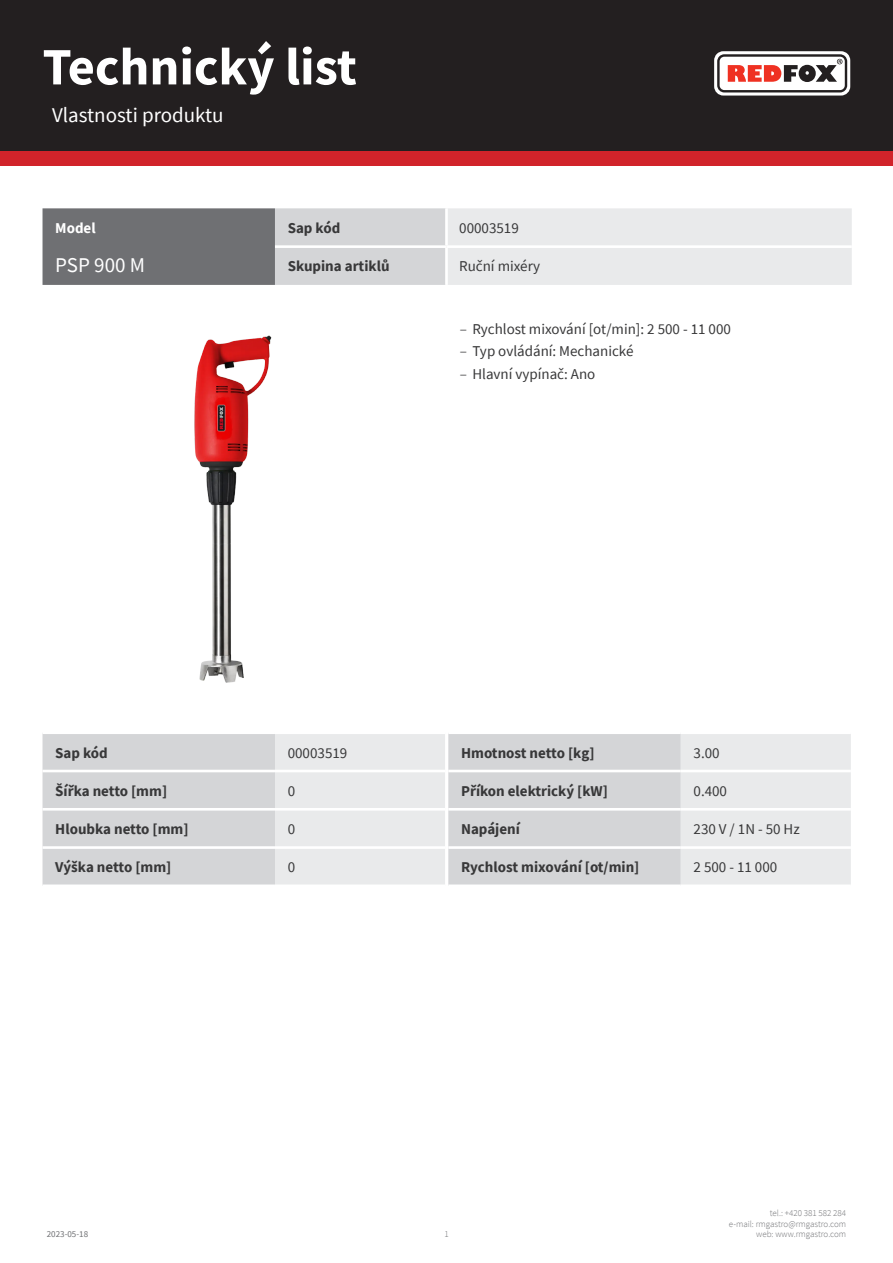
<style>
.page{position:relative;width:893px;height:1263px;background:#fff}
.page>*{position:absolute;margin:0;border:0;box-sizing:border-box;transform-origin:0 0}
.t1{font:700 52.5px "Source Sans Pro";color:#fff}
.kapitola{font:21px "Source Sans Pro";color:#fff}
.tabulka_-_headline{font:21px "Source Sans Pro";color:#fff}
.tabulka_-_text{font:700 15px "Source Sans Pro";color:#383839}
.tabulka_-_text-2{font:15px "Source Sans Pro";color:#383839}
.tabulka_-_text-3{font:700 15px "Source Sans Pro";color:#fff}
.t2{font:300 9px/10.8px "Source Sans Pro";color:#6f7073;text-align:right}
.t3{font:9px "Source Sans Pro";color:#6f7073}
.s1{font-weight:300}
</style>
<div class="page">
<div style="left:0;top:0;width:893px;height:166px;background:#d1232a"></div>
<div style="left:0;top:0;width:893px;height:151px;background:#231f20"></div>
<svg style="left:714px;top:51px;width:136px;height:45px"></svg>
<img style="left:194px;top:335px;width:78px;height:348px">
<svg style="left:43px;top:734px;width:808px;height:151px;background:#dedfe0"></svg>
<hr style="left:448px;top:770px;width:233px;height:2px;background:#fff">
<hr style="left:681px;top:770px;width:170px;height:2px;background:#fff">
<hr style="left:448px;top:808px;width:233px;height:2px;background:#fff">
<hr style="left:681px;top:808px;width:170px;height:2px;background:#fff">
<hr style="left:448px;top:846px;width:233px;height:3px;background:#fff">
<hr style="left:681px;top:846px;width:170px;height:3px;background:#fff">
<hr style="left:448px;top:884px;width:233px;height:3px;background:#fff">
<hr style="left:681px;top:884px;width:170px;height:3px;background:#fff">
<svg style="left:43px;top:208px;width:809px;height:77px;background:#c0c1c3"></svg>
<hr style="left:445px;top:208px;width:3px;height:37px;background:#fff">
<hr style="left:275px;top:245px;width:171px;height:3px;background:#fff">
<hr style="left:446px;top:245px;width:406px;height:3px;background:#fff">
<hr style="left:445px;top:248px;width:3px;height:37px;background:#fff">
<h1 class="t1" style="left:43px;top:31px;width:316px">Technický list</h1>
<p class="kapitola" style="left:52px;top:101px;width:173px">Vlastnosti produktu</p>
<p class="tabulka_-_text-3" style="left:55px;top:218px;width:42px">Model</p>
<p class="tabulka_-_text" style="left:288px;top:218px;width:54px">Sap kód</p>
<p class="tabulka_-_text-2" style="left:459px;top:219px;width:61px">00003519</p>
<p class="tabulka_-_headline" style="left:55px;top:251px;width:91px">PSP 900 M</p>
<p class="tabulka_-_text" style="left:288px;top:256px;width:103px">Skupina artiklů</p>
<p class="tabulka_-_text-2" style="left:459px;top:257px;width:83px">Ruční mixéry</p>
<p class="tabulka_-_text-2" style="left:460px;top:320px;width:273px"><span class="s1">–</span> Rychlost mixování [ot/min]: 2 500 - 11 000</p>
<p class="tabulka_-_text-2" style="left:460px;top:342px;width:175px"><span class="s1">–</span> Typ ovládání: Mechanické</p>
<p class="tabulka_-_text-2" style="left:460px;top:364px;width:137px"><span class="s1">–</span> Hlavní vypínač: Ano</p>
<p class="tabulka_-_text" style="left:55px;top:742px;width:54px">Sap kód</p>
<p class="tabulka_-_text-2" style="left:288px;top:743px;width:61px">00003519</p>
<p class="tabulka_-_text" style="left:55px;top:781px;width:113px">Šířka netto [mm]</p>
<p class="tabulka_-_text-2" style="left:288px;top:781px;width:9px">0</p>
<p class="tabulka_-_text" style="left:55px;top:819px;width:135px">Hloubka netto [mm]</p>
<p class="tabulka_-_text-2" style="left:288px;top:819px;width:9px">0</p>
<p class="tabulka_-_text" style="left:55px;top:857px;width:118px">Výška netto [mm]</p>
<p class="tabulka_-_text-2" style="left:288px;top:858px;width:9px">0</p>
<p class="tabulka_-_text" style="left:461px;top:742px;width:135px">Hmotnost netto [kg]</p>
<p class="tabulka_-_text-2" style="left:693px;top:743px;width:28px">3.00</p>
<p class="tabulka_-_text" style="left:461px;top:781px;width:148px">Příkon elektrický [kW]</p>
<p class="tabulka_-_text-2" style="left:693px;top:781px;width:35px">0.400</p>
<p class="tabulka_-_text" style="left:461px;top:819px;width:60px">Napájení</p>
<p class="tabulka_-_text-2" style="left:693px;top:819px;width:108px">230 V / 1N - 50 Hz</p>
<p class="tabulka_-_text" style="left:461px;top:857px;width:180px">Rychlost mixování [ot/min]</p>
<p class="tabulka_-_text-2" style="left:693px;top:858px;width:85px">2 500 - 11 000</p>
<p class="t3" style="left:47px;top:1229px;width:43px">2023-05-18</p>
<p class="t2" style="left:444px;top:1229px;width:6px">1</p>
<p class="t2" style="left:729px;top:1207px;width:119px">tel.: +420 381 582 284<br>e-mail: rmgastro@rmgastro.com web: www.rmgastro.com</p>
</div>
